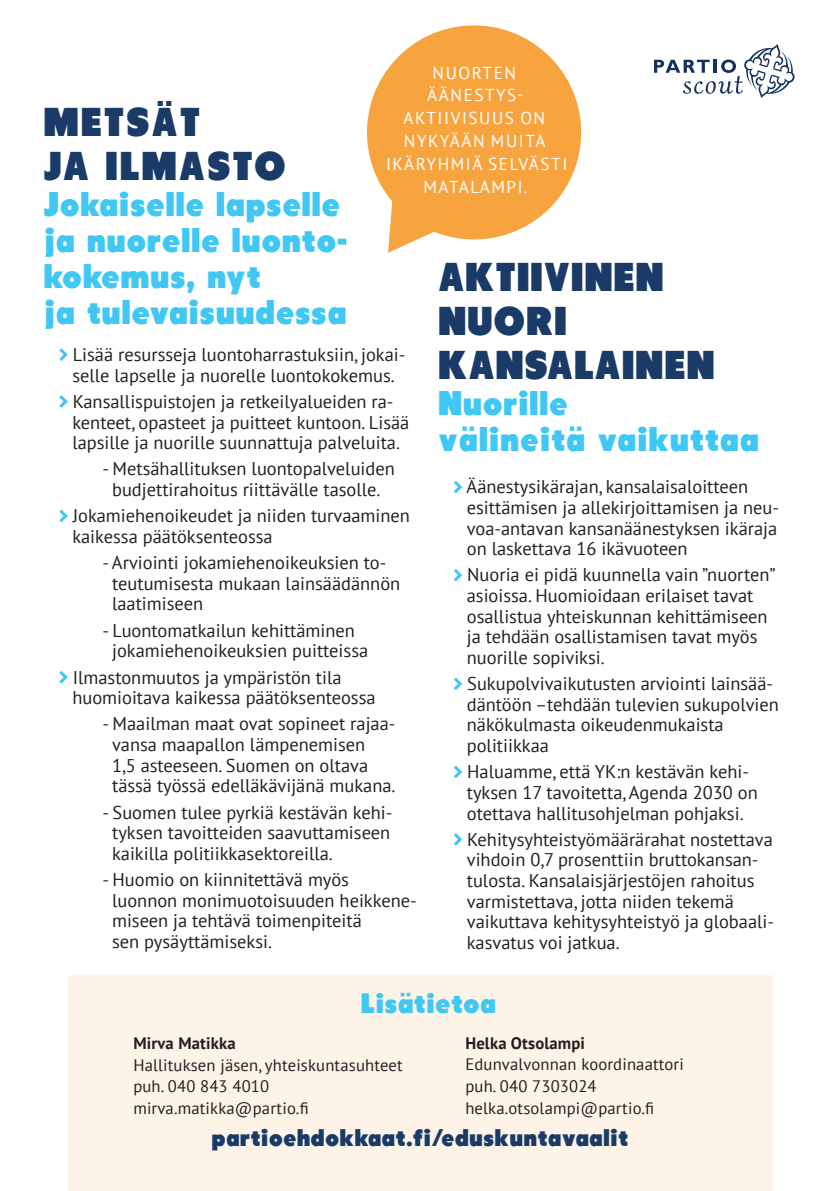
<style>
.page{position:relative;width:840px;height:1191px;background:#fff}
.page>*{position:absolute;margin:0;border:0;box-sizing:border-box;transform-origin:0 0}
.t1{font:40px/44px "Tondu Beta";letter-spacing:.035em;color:#1a3a67}
.t2{font:40px/44px "Tondu Beta";letter-spacing:.06em;color:#1a3a67}
.t3{font:34px/36px "Tondu Beta";letter-spacing:.035em;color:#40c7f4}
.t4{font:28px "Tondu Beta";letter-spacing:.035em;color:#40c7f4}
.t5{font:24px "Tondu Beta";letter-spacing:.035em;color:#1a3a67}
.t6{font:18.4px/20.6px "PT Sans";color:#231f20}
.t7{font:17.2px/22.8px "PT Sans";letter-spacing:.09em;color:#fff;text-align:center}
.t8{font:16.6px/21.6px "PT Sans";letter-spacing:.01em;color:#231f20}
.t9{font:700 16.6px "PT Sans";letter-spacing:.01em;color:#231f20}
</style>
<div class="page">
<div style="left:68px;top:975px;width:703px;height:216px;background:#fef3e7"></div>
<svg style="left:59px;top:348px;width:9px;height:13px"></svg>
<svg style="left:59px;top:395px;width:9px;height:13px"></svg>
<svg style="left:59px;top:509px;width:9px;height:13px"></svg>
<svg style="left:59px;top:671px;width:9px;height:12px"></svg>
<svg style="left:366px;top:25px;width:216px;height:215px;fill:#f7a43f"></svg>
<svg style="left:388px;top:200px;width:47px;height:53px"></svg>
<svg style="left:654px;top:44px;width:140px;height:54px"></svg>
<svg style="left:454px;top:480px;width:8px;height:13px"></svg>
<svg style="left:454px;top:569px;width:8px;height:12px"></svg>
<svg style="left:454px;top:677px;width:8px;height:13px"></svg>
<svg style="left:454px;top:765px;width:8px;height:13px"></svg>
<svg style="left:454px;top:833px;width:8px;height:12px"></svg>
<p class="t7" style="left:386px;top:61px;width:183px">NUORTEN<br>ÄÄNESTYS-<br>AKTIIVISUUS ON<br>NYKYÄÄN MUITA<br>IKÄRYHMIÄ SELVÄSTI<br>MATALAMPI.</p>
<h1 class="t2" style="left:44px;top:99px;width:243px">METSÄT<br>JA ILMASTO</h1>
<h2 class="t3" style="left:44px;top:186px;width:304px">Jokaiselle lapselle ja nuorelle luonto&shy;kokemus, nyt<br>ja tulevaisuudessa</h2>
<p class="t6" style="left:72px;top:344px;width:334px">Lisää resursseja luontoharrastuksiin, jokai&shy;selle lapselle ja nuorelle luontokokemus.</p>
<p class="t6" style="left:72px;top:391px;width:338px">Kansallispuistojen ja retkeilyalueiden ra&shy;kenteet, opasteet ja puitteet kuntoon. Lisää lapsille ja nuorille suunnattuja palveluita.</p>
<p class="t6" style="left:102px;top:458px;width:294px;text-align:center">- Metsähallituksen luontopalveluiden budjettirahoitus riittävälle tasolle.</p>
<p class="t6" style="left:72px;top:505px;width:339px">Jokamiehenoikeudet ja niiden turvaaminen kaikessa päätöksenteossa</p>
<p class="t6" style="left:112px;top:552px;width:289px;text-indent:-10px">- Arviointi jokamiehenoikeuksien to&shy;teutumisesta mukaan lainsäädännön laatimiseen</p>
<p class="t6" style="left:112px;top:619px;width:257px;text-indent:-10px">- Luontomatkailun kehittäminen jokamiehenoikeuksien puitteissa</p>
<p class="t6" style="left:72px;top:666px;width:304px">Ilmastonmuutos ja ympäristön tila huomioitava kaikessa päätöksenteossa</p>
<p class="t6" style="left:112px;top:713px;width:285px;text-indent:-10px">- Maailman maat ovat sopineet rajaa&shy;vansa maapallon lämpenemisen<br>1,5 asteeseen. Suomen on oltava tässä työssä edelläkävijänä mukana.</p>
<p class="t6" style="left:112px;top:801px;width:282px;text-indent:-10px">- Suomen tulee pyrkiä kestävän kehi&shy;tyksen tavoitteiden saavuttamiseen kaikilla politiikkasektoreilla.</p>
<p class="t6" style="left:112px;top:869px;width:306px;text-indent:-10px">- Huomio on kiinnitettävä myös luonnon monimuotoisuuden heikkene&shy;miseen ja tehtävä toimenpiteitä<br>sen pysäyttämiseksi.</p>
<h1 class="t1" style="left:438px;top:254px;width:277px">AKTIIVINEN<br>NUORI<br>KANSALAINEN</h1>
<h2 class="t3" style="left:438px;top:384px;width:321px">Nuorille<br>välineitä vaikuttaa</h2>
<p class="t6" style="left:466px;top:476px;width:314px">Äänestysikärajan, kansalaisaloitteen esittämisen ja allekirjoittamisen ja neu&shy;voa-antavan kansanäänestyksen ikäraja on laskettava 16 ikävuoteen</p>
<p class="t6" style="left:466px;top:564px;width:310px">Nuoria ei pidä kuunnella vain ”nuorten” asioissa. Huomioidaan erilaiset tavat osallistua yhteiskunnan kehittämiseen ja tehdään osallistamisen tavat myös nuorille sopiviksi.</p>
<p class="t6" style="left:466px;top:673px;width:313px">Sukupolvivaikutusten arviointi lainsää&shy;däntöön –tehdään tulevien sukupolvien näkökulmasta oikeudenmukaista politiikkaa</p>
<p class="t6" style="left:466px;top:761px;width:292px">Haluamme, että YK:n kestävän kehi&shy;tyksen 17 tavoitetta, Agenda 2030 on otettava hallitusohjelman pohjaksi.</p>
<p class="t6" style="left:466px;top:828px;width:308px">Kehitysyhteistyömäärärahat nostettava vihdoin 0,7 prosenttiin bruttokansan&shy;tulosta. Kansalaisjärjestöjen rahoitus varmistettava, jotta niiden tekemä vaikuttava kehitysyhteistyö ja globaali&shy;kasvatus voi jatkua.</p>
<h3 class="t4" style="left:361px;top:986px;width:136px">Lisätietoa</h3>
<p class="t9" style="left:465px;top:1032px;width:121px">Helka Otsolampi</p>
<p class="t8" style="left:465px;top:1053px;width:220px">Edunvalvonnan koordinaattori puh. 040 7303024 helka.otsolampi@partio.fi</p>
<h3 class="t5" style="left:212px;top:1123px;width:417px">partioehdokkaat.fi/eduskuntavaalit</h3>
<p class="t9" style="left:133px;top:1032px;width:104px">Mirva Matikka</p>
<p class="t8" style="left:133px;top:1053px;width:271px">Hallituksen jäsen, yhteiskuntasuhteet puh. 040 843 4010 mirva.matikka@partio.fi</p>
</div>
